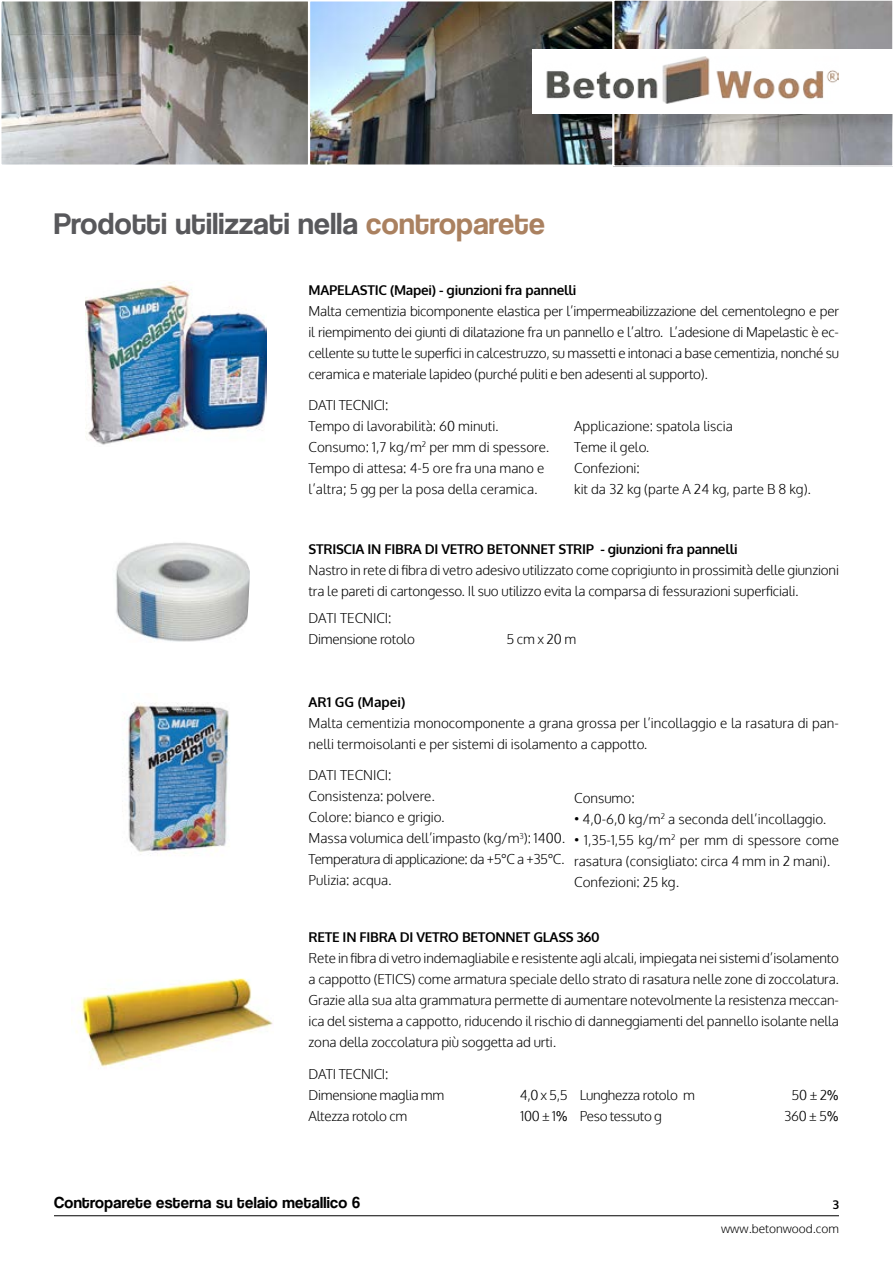
<style>
.page{position:relative;width:893px;height:1263px;background:#fff}
.page>*{position:absolute;margin:0;border:0;box-sizing:border-box;transform-origin:0 0}
.t1{font:31.5px "Coolvetica Rg";letter-spacing:.01em;color:#58585b}
.t2{font:16.5px "Coolvetica Rg";letter-spacing:.02em;color:#000}
.t3{font:300 13.5px/21px "Oxygen";color:#000}
.t4{font:700 13.5px "Oxygen";letter-spacing:-.02em;color:#000}
.t5{font:300 13.5px/21px "Oxygen";letter-spacing:-.02em;color:#000}
.t6{font:700 13.5px "Oxygen";color:#000}
.t7{font:300 12px "Oxygen";color:#000}
.t8{font:700 12px "Oxygen";color:#000}
.s1{color:#aa8160}
.s2{font-family:"Arial";font-weight:400}
</style>
<div class="page">
<hr style="left:54px;top:1215px;width:785px;height:1px;background:#000">
<img style="left:312px;top:3px;width:578px;height:161px">
<div style="left:613px;top:0;width:280px;height:167px;border:2px solid #fff"></div>
<img style="left:3px;top:3px;width:303px;height:160px">
<div style="left:0;top:0;width:309px;height:166px;border:2px solid #fff"></div>
<div style="left:309px;top:0;width:305px;height:166px;border:2px solid #fff"></div>
<div style="left:535px;top:52px;width:358px;height:81px;background:#000;opacity:.15"></div>
<div style="left:533px;top:49px;width:360px;height:64px;background:#fff"></div>
<img style="left:546px;top:57px;width:293px;height:46px">
<img style="left:85px;top:282px;width:182px;height:163px">
<img style="left:115px;top:542px;width:135px;height:100px">
<img style="left:122px;top:702px;width:107px;height:153px">
<img style="left:71px;top:978px;width:202px;height:89px">
<h1 class="t1" style="left:54px;top:205px;width:492px">Prodotti utilizzati nella <span class="s1">controparete</span></h1>
<p class="t4" style="left:309px;top:281px;width:269px">MAPELASTIC (Mapei) - giunzioni fra pannelli</p>
<p class="t3" style="left:309px;top:301px;width:532px;text-align:justify">Malta cementizia bicomponente elastica per l’impermeabilizzazione del cementolegno e per il riempimento dei giunti di dilatazione fra un pannello e l’altro. L’adesione di Mapelastic è ec&shy;cellente su tutte le superfici in calcestruzzo, su massetti e intonaci a base cementizia, nonché su ceramica e materiale lapideo (purché puliti e ben adesenti al supporto).</p>
<p class="t3" style="left:309px;top:395px;width:242px">DATI TECNICI:<br>Tempo di lavorabilità: 60 minuti.<br>Consumo: 1,7 kg/m<sup>2</sup> per mm di spessore.<br>Tempo di attesa: 4-5 ore fra una mano e l’altra; 5 gg per la posa della ceramica.</p>
<p class="t3" style="left:574px;top:416px;width:238px">Applicazione: spatola liscia<br>Teme il gelo.<br>Confezioni:<br>kit da 32 kg (parte A 24 kg, parte B 8 kg).</p>
<p class="t4" style="left:309px;top:540px;width:188px">STRISCIA IN FIBRA DI VETRO betonnet</p>
<p class="t4" style="left:558px;top:540px;width:181px">STRIP - giunzioni fra pannelli</p>
<p class="t3" style="left:309px;top:560px;width:532px">Nastro in rete di fibra di vetro adesivo utilizzato come coprigiunto in prossimità delle giunzioni tra le pareti di cartongesso. Il suo utilizzo evita la comparsa di fessurazioni superficiali.</p>
<p class="t5" style="left:309px;top:608px;width:108px">DATI TECNICI:<br>Dimensione rotolo</p>
<p class="t3" style="left:507px;top:629px;width:71px">5 cm x 20 m</p>
<p class="t6" style="left:309px;top:694px;width:98px">AR1 GG (Mapei)</p>
<p class="t3" style="left:309px;top:713px;width:532px">Malta cementizia monocomponente a grana grossa per l’incollaggio e la rasatura di pan&shy;nelli termoisolanti e per sistemi di isolamento a cappotto.</p>
<p class="t3" style="left:309px;top:765px;width:258px">DATI TECNICI:<br>Consistenza: polvere.<br>Colore: bianco e grigio.<br>Massa volumica dell’impasto (kg/m<sup>3</sup>): 1400.<br>Temperatura di applicazione: da +5°C a +35°C.<br>Pulizia: acqua.</p>
<p class="t3" style="left:574px;top:788px;width:62px">Consumo:</p>
<p class="t3" style="left:574px;top:809px;width:253px">• 4,0-6,0 kg/m<sup>2</sup> a seconda dell’incollaggio.</p>
<p class="t3" style="left:574px;top:830px;width:266px">• 1,35-1,55 kg/m<sup>2</sup> per mm di spessore come rasatura (consigliato: circa 4 mm in 2 mani).<br>Confezioni: 25 kg.</p>
<p class="t4" style="left:309px;top:928px;width:163px">RETE IN FIBRA DI VETRO betonnet</p>
<p class="t4" style="left:533px;top:928px;width:9px">glass</p>
<p class="t4" style="left:577px;top:928px;width:25px">360</p>
<p class="t3" style="left:309px;top:947px;width:532px;text-align:justify">Rete in fibra di vetro indemagliabile e resistente agli alcali, impiegata nei sistemi d’isolamento a cappotto (ETICS) come armatura speciale dello strato di rasatura nelle zone di zoccolatura.<br>Grazie alla sua alta grammatura permette di aumentare notevolmente la resistenza meccan&shy;ica del sistema a cappotto, riducendo il rischio di danneggiamenti del pannello isolante nella zona della zoccolatura più soggetta ad urti.</p>
<p class="t5" style="left:309px;top:1064px;width:137px">DATI TECNICI:<br>Dimensione maglia mm</p>
<p class="t5" style="left:580px;top:1085px;width:117px">Lunghezza rotolo m</p>
<p class="t3" style="left:792px;top:1085px;width:49px">50 ± 2<span class="s2">%</span></p>
<p class="t5" style="left:580px;top:1106px;width:84px">Peso tessuto g</p>
<p class="t3" style="left:784px;top:1106px;width:56px">360 ± 5<span class="s2">%</span></p>
<p class="t3" style="left:520px;top:1085px;width:49px">4,0 x 5,5</p>
<p class="t5" style="left:309px;top:1106px;width:100px">Altezza rotolo cm</p>
<p class="t3" style="left:520px;top:1106px;width:49px">100 ± 1<span class="s2">%</span></p>
<p class="t2" style="left:54px;top:1193px;width:308px">Controparete esterna su telaio metallico 6</p>
<p class="t8" style="left:833px;top:1197px;width:8px">3</p>
<p class="t7" style="left:721px;top:1221px;width:119px">www.betonwood.com</p>
</div>
